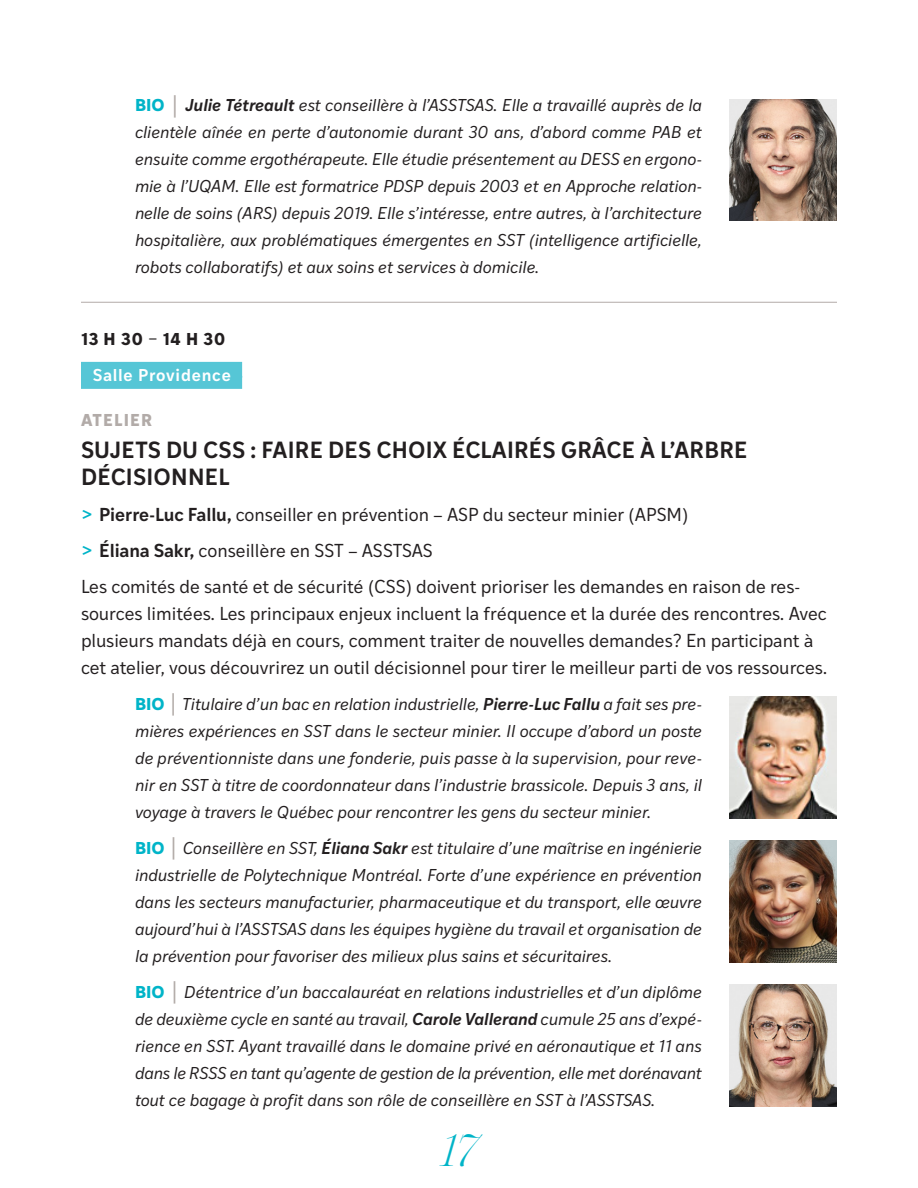
<style>
.page{position:relative;width:918px;height:1188px;background:#fff}
.page>*{position:absolute;margin:0;border:0;box-sizing:border-box;transform-origin:0 0}
.t1{font:italic 300 45px "Scotch Display";color:#00b4c8}
.TITLES{font:600 22.5px/27px "Ivy Style Sans";letter-spacing:.01em;color:#231f20}
.TITLES-2{font:18px/27px "Ivy Style Sans";color:#231f20}
.TITLES-3{font:italic 16.5px/27px "Ivy Style Sans";color:#231f20;text-align:justify}
.TITLES-4{font:600 16.5px "Ivy Style Sans";letter-spacing:.045em;color:#fff}
.TITLES-5{font:700 16.5px "Ivy Style Sans";letter-spacing:.04em;color:#231f20}
.TITLES-6{font:700 16.5px "Ivy Style Sans";letter-spacing:.06em;color:#b2aba8}
.s1{font-weight:700;font-style:normal;color:#00b4c8}
.s2{font-weight:600;font-style:normal;font-size:26.4px;color:#b2aba8}
.s3{font-weight:600}
.s4{font-weight:400}
.s5{color:#56c6d6}
.s6{font-weight:700;color:#00b4c8}
</style>
<div class="page">
<hr style="left:81px;top:302px;width:756px;height:1px;background:#b2aba8">
<div style="left:81px;top:362px;width:161px;height:27px;background:#56c6d6"></div>
<img style="left:729px;top:99px;width:108px;height:121px">
<img style="left:729px;top:697px;width:108px;height:121px">
<img style="left:729px;top:841px;width:108px;height:121px">
<img style="left:729px;top:985px;width:108px;height:121px">
<p class="TITLES-3" style="left:135px;top:91px;width:569px"><span class="s1">BIO</span> <span class="s2">|</span> <span class="s3">Julie Tétreault</span> est conseillère à l’ASSTSAS. Elle a travaillé auprès de la clientèle aînée en perte d’autonomie durant 30 ans, d’abord comme PAB et ensuite comme ergothérapeute. Elle étudie présentement au DESS en ergono&shy;mie à l’UQAM. Elle est formatrice PDSP depuis 2003 et en Approche relation&shy;nelle de soins (ARS) depuis 2019. Elle s’intéresse, entre autres, à l’architecture hospitalière, aux problématiques émergentes en SST (intelligence artificielle, robots collaboratifs) et aux soins et services à domicile.</p>
<p class="TITLES-5" style="left:81px;top:326px;width:146px">13 H 30 <span class="s4">–</span> 14 H 30</p>
<p class="TITLES-4" style="left:81px;top:363px;width:163px"><span class="s5">--</span>Salle Providence<span class="s5">--</span></p>
<p class="TITLES-6" style="left:81px;top:407px;width:73px">ATELIER</p>
<p class="TITLES" style="left:81px;top:435px;width:668px">SUJETS DU CSS : FAIRE DES CHOIX ÉCLAIRÉS GRÂCE À L’ARBRE<br>DÉCISIONNEL</p>
<p class="TITLES-2" style="left:81px;top:500px;width:609px"><span class="s6">&gt;</span> <span class="s3">Pierre-Luc Fallu,</span> conseiller en prévention – ASP du secteur minier (APSM)</p>
<p class="TITLES-2" style="left:81px;top:536px;width:353px"><span class="s6">&gt;</span> <span class="s3">Éliana Sakr,</span> conseillère en SST – ASSTSAS</p>
<p class="TITLES-2" style="left:81px;top:572px;width:748px">Les comités de santé et de sécurité (CSS) doivent prioriser les demandes en raison de res&shy;sources limitées. Les principaux enjeux incluent la fréquence et la durée des rencontres. Avec plusieurs mandats déjà en cours, comment traiter de nouvelles demandes? En participant à cet atelier, vous découvrirez un outil décisionnel pour tirer le meilleur parti de vos ressources.</p>
<p class="TITLES-3" style="left:135px;top:690px;width:569px"><span class="s1">BIO</span> <span class="s2">|</span> Titulaire d’un bac en relation industrielle, <span class="s3">Pierre-Luc Fallu</span> a fait ses pre&shy;mières expériences en SST dans le secteur minier. Il occupe d’abord un poste de préventionniste dans une fonderie, puis passe à la supervision, pour reve&shy;nir en SST à titre de coordonnateur dans l’industrie brassicole. Depuis 3 ans, il voyage à travers le Québec pour rencontrer les gens du secteur minier.</p>
<p class="TITLES-3" style="left:135px;top:834px;width:569px"><span class="s1">BIO</span> <span class="s2">|</span> Conseillère en SST, <span class="s3">Éliana Sakr</span> est titulaire d’une maîtrise en ingénierie industrielle de Polytechnique Montréal. Forte d’une expérience en prévention dans les secteurs manufacturier, pharmaceutique et du transport, elle œuvre aujourd’hui à l’ASSTSAS dans les équipes hygiène du travail et organisation de la prévention pour favoriser des milieux plus sains et sécuritaires.</p>
<p class="TITLES-3" style="left:135px;top:978px;width:569px"><span class="s1">BIO</span> <span class="s2">|</span> Détentrice d’un baccalauréat en relations industrielles et d’un diplôme de deuxième cycle en santé au travail, <span class="s3">Carole Vallerand</span> cumule 25 ans d’expé&shy;rience en SST. Ayant travaillé dans le domaine privé en aéronautique et 11 ans dans le RSSS en tant qu’agente de gestion de la prévention, elle met dorénavant tout ce bagage à profit dans son rôle de conseillère en SST à l’ASSTSAS.</p>
<h1 class="t1" style="left:441px;top:1125px;width:37px">17</h1>
</div>
